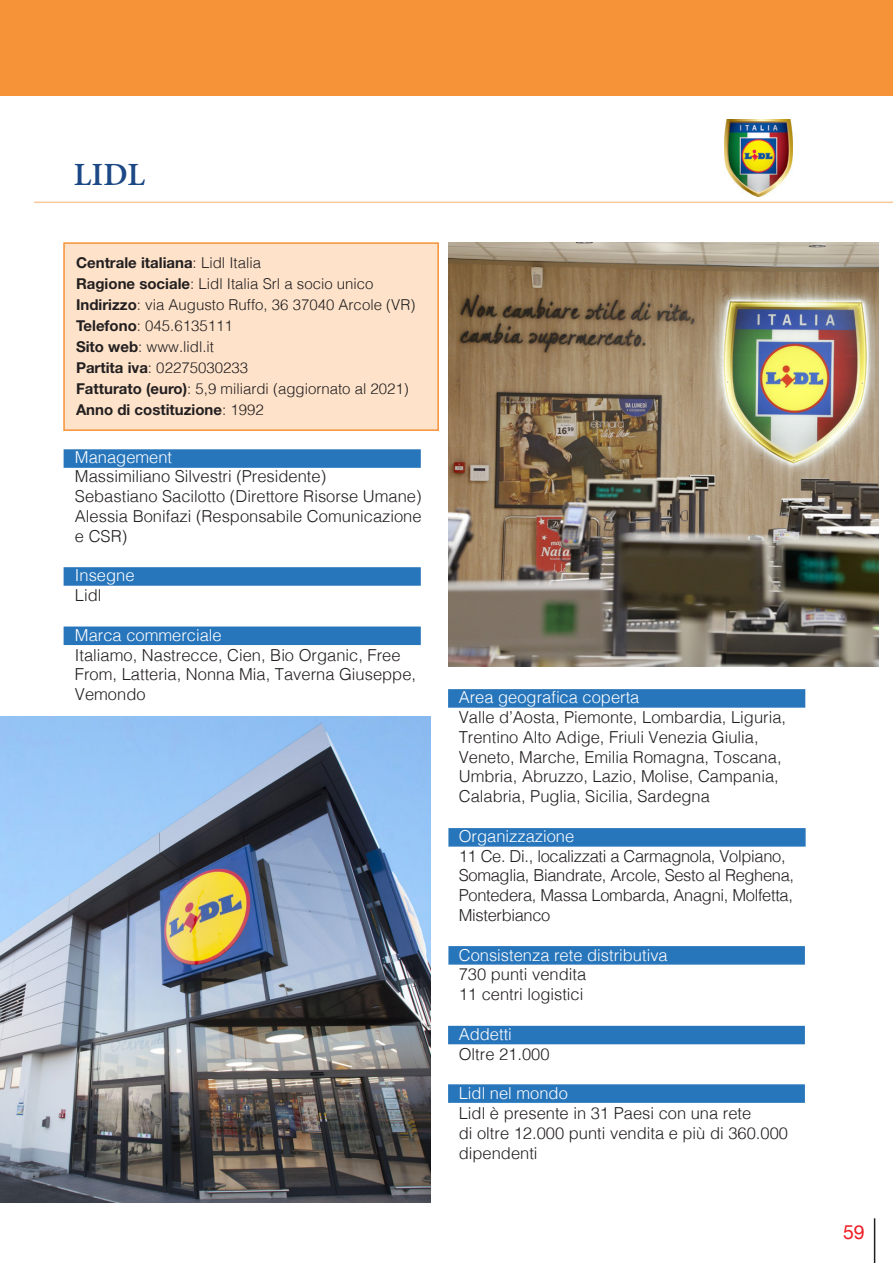
<style>
.page{position:relative;width:893px;height:1263px;background:#fff}
.page>*{position:absolute;margin:0;border:0;box-sizing:border-box;transform-origin:0 0}
.t1{font:600 32.4px "Minion Pro";color:#1c4886}
.t2{font:19.5px "Helvetica Neue";color:#ee1e24}
.t3{font:300 16.5px/19.8px "Helvetica";color:#231f20}
.t4{font:300 16.5px/19.8px "Helvetica";letter-spacing:-.02em;color:#231f20}
.t5{font:300 16.5px "Helvetica";color:#fff}
.t6{font:300 15px/21px "Helvetica";color:#231f20}
.t7{font:700 15px "Helvetica Neue";color:#231f20}
.s1{font-family:"Helvetica";font-weight:300}
.s2{font-family:"Helvetica Neue";font-weight:700}
</style>
<div class="page">
<hr style="left:874px;top:1218px;width:1px;height:45px;background:#231f20">
<div style="left:63px;top:242px;width:376px;height:189px;background:#fee3ca;border:2px solid #f69238"></div>
<img style="left:448px;top:242px;width:431px;height:425px">
<div style="left:64px;top:449px;width:357px;height:19px;background:#2775bb;border:2px solid #2775bb"></div>
<div style="left:448px;top:689px;width:357px;height:19px;background:#2775bb;border:2px solid #2775bb"></div>
<div style="left:64px;top:567px;width:357px;height:19px;background:#2775bb;border:2px solid #2775bb"></div>
<div style="left:64px;top:626px;width:357px;height:19px;background:#2775bb;border:2px solid #2775bb"></div>
<div style="left:448px;top:828px;width:358px;height:19px;background:#2775bb;border:2px solid #2775bb"></div>
<div style="left:448px;top:946px;width:357px;height:19px;background:#2775bb;border:2px solid #2775bb"></div>
<div style="left:448px;top:1026px;width:357px;height:18px;background:#2775bb"></div>
<div style="left:448px;top:1084px;width:357px;height:19px;background:#2775bb;border:2px solid #2775bb"></div>
<img style="left:0;top:716px;width:430px;height:486px">
<img style="left:724px;top:119px;width:68px;height:77px">
<div style="left:0;top:0;width:893px;height:96px;background:#f69238"></div>
<hr style="left:34px;top:202px;width:859px;height:1px;background:#f69238">
<h1 class="t1" style="left:74px;top:152px;width:73px">LIDL</h1>
<p class="t7" style="left:76px;top:253px;width:186px">Centrale italiana<span class="s1">: Lidl Italia</span></p>
<p class="t6" style="left:76px;top:272px;width:341px"><span class="s2">Ragione sociale</span>: Lidl Italia Srl a socio unico <span class="s2">Indirizzo</span>: via Augusto Ruffo, 36 37040 Arcole (VR)<br><span class="s2">Telefono</span>: 045.6135111<br><span class="s2">Sito web</span>: www.lidl.it<br><span class="s2">Partita iva</span>: 02275030233<br><span class="s2">Fatturato (euro)</span>: 5,9 miliardi (aggiornato al 2021)</p>
<p class="t7" style="left:76px;top:400px;width:189px">Anno di costituzione<span class="s1">: 1992</span></p>
<p class="t5" style="left:75px;top:443px;width:99px">Management</p>
<p class="t3" style="left:75px;top:465px;width:348px">Massimiliano Silvestri (Presidente)<br>Sebastiano Sacilotto (Direttore Risorse Umane)<br>Alessia Bonifazi (Responsabile Comunicazione e CSR)</p>
<p class="t5" style="left:75px;top:561px;width:61px">Insegne</p>
<p class="t3" style="left:75px;top:584px;width:28px">Lidl</p>
<p class="t5" style="left:75px;top:621px;width:148px">Marca commerciale</p>
<p class="t3" style="left:75px;top:644px;width:343px">Italiamo, Nastrecce, Cien, Bio Organic, Free<br>From, Latteria, Nonna Mia, Taverna Giuseppe,<br>Vemondo</p>
<p class="t5" style="left:459px;top:683px;width:182px">Area geografica coperta</p>
<p class="t3" style="left:459px;top:706px;width:329px">Valle d’Aosta, Piemonte, Lombardia, Liguria, Trentino Alto Adige, Friuli Venezia Giulia, Veneto, Marche, Emilia Romagna, Toscana, Umbria, Abruzzo, Lazio, Molise, Campania, Calabria, Puglia, Sicilia, Sardegna</p>
<p class="t5" style="left:459px;top:822px;width:117px">Organizzazione</p>
<p class="t4" style="left:459px;top:844px;width:337px">11 Ce. Di., localizzati a Carmagnola, Volpiano, Somaglia, Biandrate, Arcole, Sesto al Reghena, Pontedera, Massa Lombarda, Anagni, Molfetta, Misterbianco</p>
<p class="t5" style="left:459px;top:941px;width:211px">Consistenza rete distributiva</p>
<p class="t3" style="left:459px;top:963px;width:129px">730 punti vendita<br>11 centri logistici</p>
<p class="t5" style="left:459px;top:1020px;width:55px">Addetti</p>
<p class="t3" style="left:459px;top:1042px;width:92px">Oltre 21.000</p>
<p class="t5" style="left:459px;top:1079px;width:111px">Lidl nel mondo</p>
<p class="t3" style="left:459px;top:1102px;width:331px">Lidl è presente in 31 Paesi con una rete<br>di oltre 12.000 punti vendita e più di 360.000 dipendenti</p>
<p class="t2" style="left:843px;top:1218px;width:23px">59</p>
</div>
